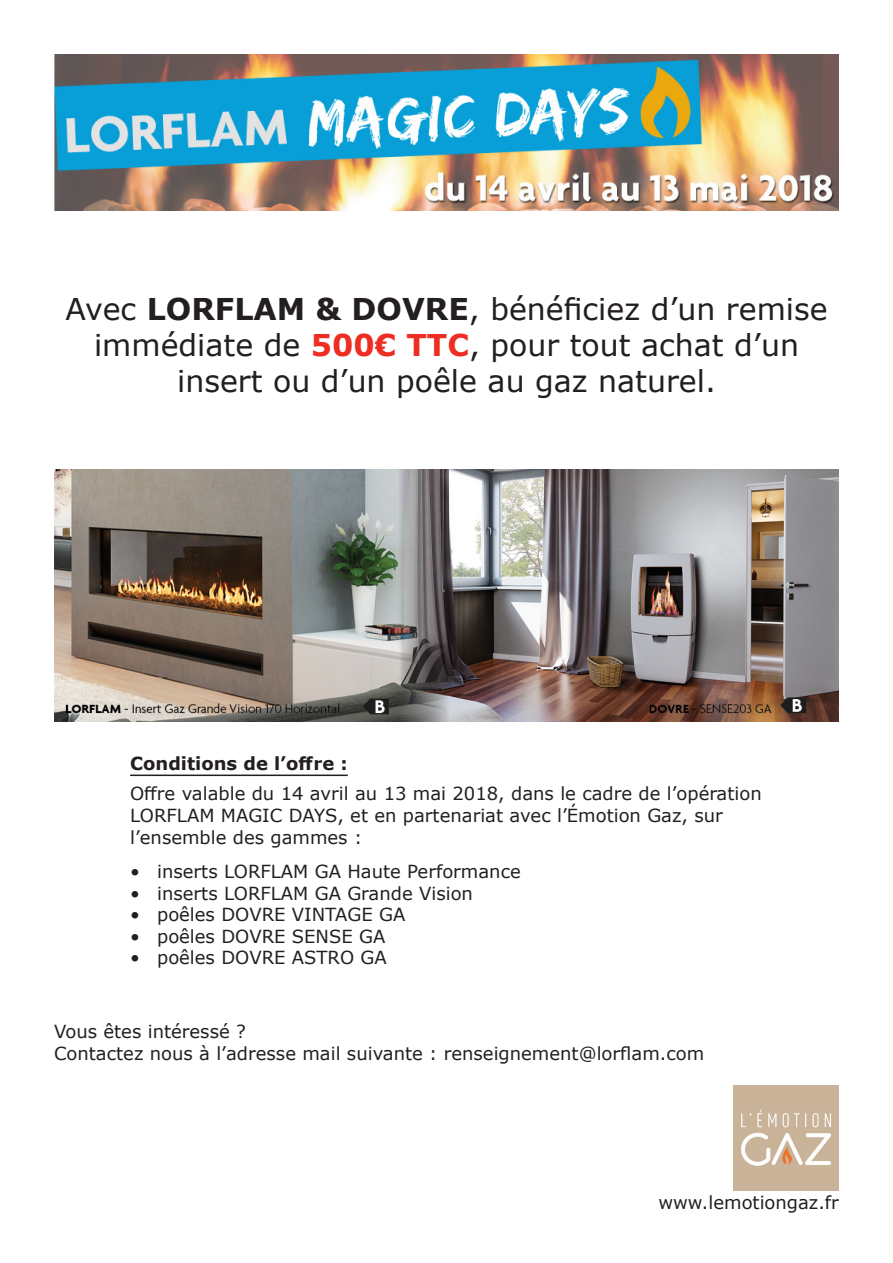
<style>
.page{position:relative;width:893px;height:1263px;background:#fff}
.page>*{position:absolute;margin:0;border:0;box-sizing:border-box;transform-origin:0 0}
.t1{font:30px/36px "Verdana";color:#231f20;text-align:center}
.t2{font:18px/21.6px "Verdana";color:#231f20}
.t3{font:700 18px "Verdana";color:#231f20}
.s1{font-weight:700}
.s2{font-weight:700;color:#ee2e22}
</style>
<div class="page">
<img style="left:54px;top:54px;width:785px;height:156px">
<img style="left:54px;top:470px;width:785px;height:251px">
<hr style="left:130px;top:774px;width:218px;height:2px;background:#231f20">
<img style="left:734px;top:1085px;width:105px;height:105px">
<p class="t1" style="left:65px;top:290px;width:764px">Avec <span class="s1">LORFLAM &amp; DOVRE</span>, bénéficiez d’un remise immédiate de <span class="s2">500€ TTC</span>, pour tout achat d’un insert ou d’un poêle au gaz naturel.</p>
<p class="t3" style="left:130px;top:751px;width:219px">Conditions de l’offre :</p>
<p class="t2" style="left:130px;top:783px;width:633px">Offre valable du 14 avril au 13 mai 2018, dans le cadre de l’opération<br>LORFLAM MAGIC DAYS, et en partenariat avec l’Émotion Gaz, sur l’ensemble des gammes :</p>
<p class="t2" style="left:130px;top:860px;width:392px">• inserts LORFLAM GA Haute Performance</p>
<p class="t2" style="left:130px;top:882px;width:344px">• inserts LORFLAM GA Grande Vision</p>
<p class="t2" style="left:130px;top:904px;width:277px">• poêles DOVRE VINTAGE GA</p>
<p class="t2" style="left:130px;top:925px;width:257px">• poêles DOVRE SENSE GA</p>
<p class="t2" style="left:130px;top:947px;width:258px">• poêles DOVRE ASTRO GA</p>
<p class="t2" style="left:54px;top:1020px;width:193px">Vous êtes intéressé ?</p>
<p class="t2" style="left:54px;top:1042px;width:652px">Contactez nous à l’adresse mail suivante : renseignement@lorflam.com</p>
<p class="t2" style="left:658px;top:1191px;width:182px">www.lemotiongaz.fr</p>
</div>
